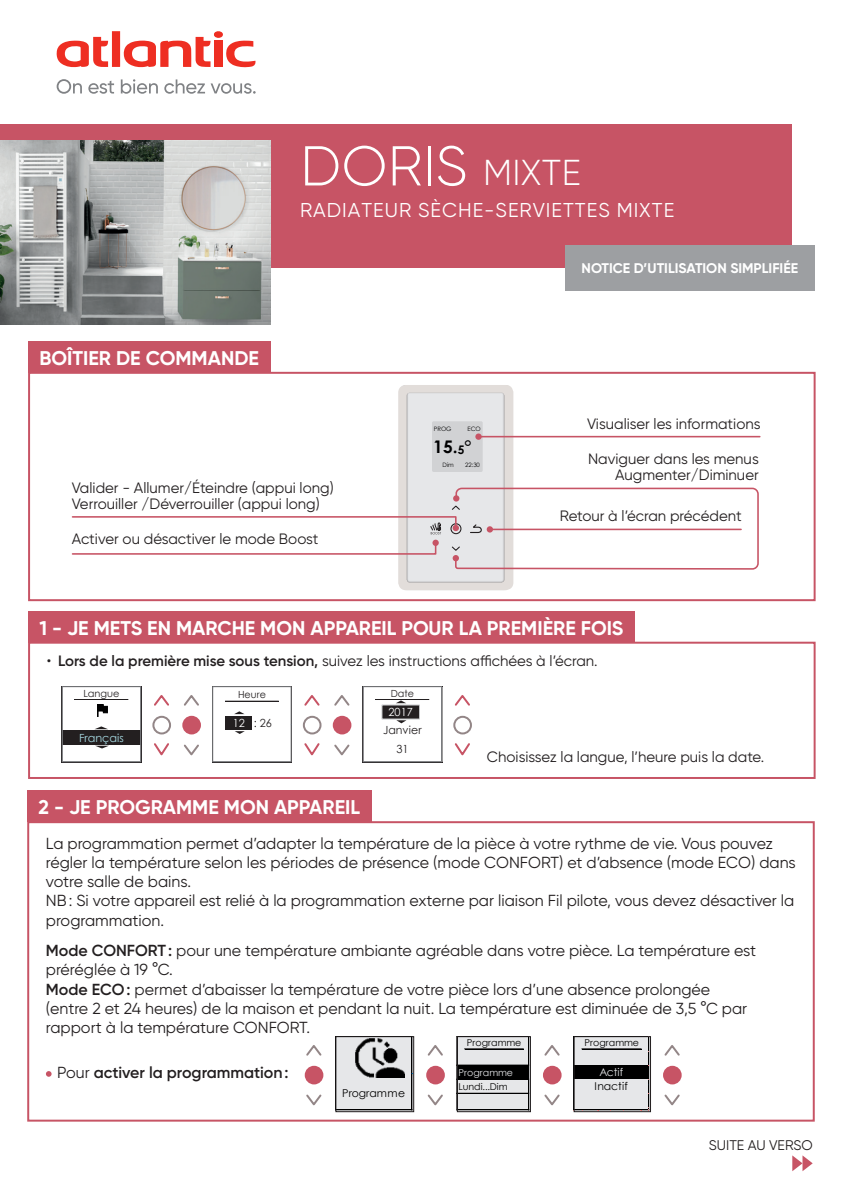
<style>
.page{position:relative;width:842px;height:1191px;background:#fff}
.page>*{position:absolute;margin:0;border:0;box-sizing:border-box;transform-origin:0 0}
.t1{font:300 56px "Gilroy";letter-spacing:.01em;color:#fff}
.t2{font:20px "Gilroy";letter-spacing:.05em;color:#fff}
.t3{font:700 19.8px "Gilroy";color:#fff}
.t4{font:700 17.4px "Century Gothic";color:#000001}
.t5{font:16px/19.2px "Gilroy";color:#231f20}
.t6{font:600 16px "Gilroy";color:#231f20}
.t7{font:15px/16px "Gilroy";color:#231f20}
.t8{font:700 14px "Gilroy";color:#fff}
.t9{font:14px "Gilroy";color:#231f20}
.t10{font:11.2px/18.2px "Century Gothic";letter-spacing:-.005em;color:#231f20;text-align:center}
.t11{font:11.2px "Century Gothic";letter-spacing:-.01em;color:#a8dbe4}
.t12{font:11.2px "Century Gothic";color:#fff}
.t13{font:10.8px "Century Gothic";letter-spacing:.005em;color:#000001}
.t14{font:10.8px "Century Gothic";letter-spacing:.005em;color:#fff}
.t15{font:9.8px "Century Gothic";color:#231f20}
.t16{font:9.4px "Century Gothic";color:#000001}
.t17{font:9.4px "Century Gothic";letter-spacing:.005em;color:#fff}
.t18{font:6px "Century Gothic";letter-spacing:-.005em;color:#000001}
.s1{font-size:36px}
.s2{font-size:11.8px}
.s3{font-weight:600}
.s4{color:#fff}
.s5{font-weight:400}
</style>
<div class="page">
<div style="left:0;top:124px;width:792px;height:144px;background:#c75465"></div>
<div style="left:565px;top:245px;width:250px;height:45px;background:#9d9fa2"></div>
<svg style="left:792px;top:1155px;width:21px;height:16px"></svg>
<div style="left:28px;top:641px;width:788px;height:138px;border:2px solid #c75465"></div>
<div style="left:28px;top:341px;width:242px;height:31px;background:#c75465"></div>
<div style="left:28px;top:611px;width:607px;height:31px;background:#c75465"></div>
<div style="left:62px;top:730px;width:79px;height:15px;background:#231f20"></div>
<hr style="left:141px;top:686px;width:1px;height:76px;background:#231f20">
<hr style="left:75px;top:699px;width:53px;height:1px;background:#231f20">
<hr style="left:62px;top:762px;width:79px;height:1px;background:#231f20">
<svg style="left:95px;top:726px;width:13px;height:3px"></svg>
<svg style="left:95px;top:745px;width:14px;height:3px"></svg>
<svg style="left:97px;top:705px;width:11px;height:11px"></svg>
<svg style="left:141px;top:730px;width:1px;height:15px"></svg>
<div style="left:62px;top:686px;width:79px;height:76px;border:1px solid #808285"></div>
<svg style="left:154px;top:695px;width:15px;height:11px"></svg>
<svg style="left:154px;top:743px;width:15px;height:13px"></svg>
<div style="left:152px;top:716px;width:19px;height:18px;border:2px solid #938687;border-radius:50%"></div>
<svg style="left:184px;top:695px;width:15px;height:11px"></svg>
<svg style="left:184px;top:744px;width:15px;height:12px"></svg>
<div style="left:182px;top:716px;width:19px;height:18px;background:#c75465;border-radius:50%"></div>
<div style="left:225px;top:715px;width:27px;height:15px;background:#231f20"></div>
<hr style="left:225px;top:701px;width:53px;height:1px;background:#231f20">
<hr style="left:212px;top:762px;width:80px;height:1px;background:#231f20">
<svg style="left:234px;top:711px;width:10px;height:3px"></svg>
<svg style="left:235px;top:731px;width:10px;height:3px"></svg>
<div style="left:212px;top:686px;width:80px;height:76px;border:1px solid #808285"></div>
<svg style="left:304px;top:695px;width:16px;height:11px"></svg>
<svg style="left:304px;top:743px;width:16px;height:13px"></svg>
<div style="left:303px;top:716px;width:18px;height:18px;border:2px solid #938687;border-radius:50%"></div>
<svg style="left:334px;top:695px;width:16px;height:11px"></svg>
<svg style="left:334px;top:744px;width:16px;height:12px"></svg>
<div style="left:333px;top:716px;width:18px;height:18px;background:#c75465;border-radius:50%"></div>
<hr style="left:363px;top:762px;width:79px;height:1px;background:#231f20">
<hr style="left:442px;top:686px;width:1px;height:76px;background:#231f20">
<hr style="left:376px;top:699px;width:53px;height:1px;background:#231f20">
<svg style="left:396px;top:700px;width:10px;height:3px"></svg>
<svg style="left:396px;top:720px;width:10px;height:3px"></svg>
<div style="left:382px;top:705px;width:37px;height:14px;background:#231f20"></div>
<div style="left:363px;top:686px;width:79px;height:76px;border:1px solid #808285"></div>
<svg style="left:455px;top:695px;width:15px;height:11px"></svg>
<svg style="left:454px;top:743px;width:16px;height:13px"></svg>
<div style="left:453px;top:716px;width:19px;height:18px;border:2px solid #938687;border-radius:50%"></div>
<div style="left:28px;top:372px;width:788px;height:229px;border:2px solid #c75465"></div>
<svg style="left:71px;top:385px;width:689px;height:205px"></svg>
<div style="left:432px;top:539px;width:7px;height:7px;background:#c75465;border-radius:50%"></div>
<div style="left:27px;top:821px;width:788px;height:300px;border:2px solid #c75465"></div>
<div style="left:27px;top:790px;width:344px;height:31px;background:#c75465"></div>
<svg style="left:46px;top:1071px;width:6px;height:5px"></svg>
<svg style="left:306px;top:1045px;width:16px;height:11px"></svg>
<svg style="left:306px;top:1094px;width:16px;height:12px"></svg>
<div style="left:305px;top:1065px;width:18px;height:19px;background:#c75465;border-radius:50%"></div>
<div style="left:336px;top:1036px;width:76px;height:74px;background:#e6e7e9"></div>
<hr style="left:411px;top:1036px;width:1px;height:74px;background:#000001">
<hr style="left:336px;top:1109px;width:76px;height:1px;background:#000001">
<img style="left:355px;top:1038px;width:49px;height:39px">
<div style="left:335px;top:1036px;width:79px;height:76px;border:1px solid #231f20"></div>
<svg style="left:427px;top:1045px;width:16px;height:11px"></svg>
<svg style="left:427px;top:1094px;width:16px;height:12px"></svg>
<div style="left:426px;top:1065px;width:19px;height:19px;background:#c75465;border-radius:50%"></div>
<div style="left:457px;top:1036px;width:73px;height:75px;background:#e6e7e9"></div>
<div style="left:457px;top:1065px;width:72px;height:14px;background:#000001"></div>
<hr style="left:457px;top:1107px;width:72px;height:3px;background:#fff">
<hr style="left:528px;top:1036px;width:1px;height:74px;background:#000001">
<hr style="left:465px;top:1048px;width:58px;height:1px;background:#000001">
<hr style="left:457px;top:1064px;width:72px;height:1px;background:#000001">
<hr style="left:457px;top:1079px;width:72px;height:1px;background:#000001">
<hr style="left:457px;top:1093px;width:72px;height:1px;background:#000001">
<hr style="left:457px;top:1109px;width:72px;height:1px;background:#000001">
<div style="left:457px;top:1036px;width:74px;height:76px;border:1px solid #231f20"></div>
<svg style="left:544px;top:1045px;width:16px;height:11px"></svg>
<svg style="left:544px;top:1094px;width:16px;height:12px"></svg>
<div style="left:543px;top:1065px;width:19px;height:19px;background:#c75465;border-radius:50%"></div>
<div style="left:574px;top:1036px;width:75px;height:29px;background:#e6e7e9"></div>
<div style="left:574px;top:1065px;width:75px;height:14px;background:#000001"></div>
<div style="left:574px;top:1079px;width:75px;height:31px;background:#e6e7e9"></div>
<hr style="left:574px;top:1109px;width:75px;height:1px;background:#000001">
<hr style="left:648px;top:1036px;width:1px;height:74px;background:#000001">
<hr style="left:582px;top:1048px;width:59px;height:1px;background:#000001">
<div style="left:574px;top:1036px;width:77px;height:76px;border:1px solid #231f20"></div>
<svg style="left:664px;top:1045px;width:16px;height:11px"></svg>
<svg style="left:664px;top:1094px;width:16px;height:12px"></svg>
<div style="left:663px;top:1065px;width:19px;height:19px;background:#c75465;border-radius:50%"></div>
<img style="left:0;top:141px;width:270px;height:184px">
<svg style="left:57px;top:79px;width:25px;height:15px"></svg>
<svg style="left:88px;top:81px;width:26px;height:13px"></svg>
<svg style="left:121px;top:79px;width:37px;height:15px"></svg>
<svg style="left:164px;top:79px;width:41px;height:15px"></svg>
<svg style="left:211px;top:83px;width:45px;height:11px"></svg>
<svg style="left:57px;top:31px;width:199px;height:37px"></svg>
<h1 class="t1" style="left:300px;top:132px;width:282px">DORIS <span class="s1">MIXTE</span></h1>
<p class="t2" style="left:300px;top:198px;width:376px">RADIATEUR SÈCHE-SERVIETTES MIXTE</p>
<p class="t3" style="left:39px;top:345px;width:221px">BOÎTIER DE COMMANDE</p>
<p class="t7" style="left:72px;top:479px;width:263px">Valider - Allumer/Éteindre (appui long)<br>Verrouiller /Déverrouiller (appui long)</p>
<p class="t7" style="left:72px;top:531px;width:248px">Activer ou désactiver le mode Boost</p>
<p class="t8" style="left:582px;top:260px;width:218px">NOTICE D’UTILISATION SIMPLIFIÉE</p>
<p class="t18" style="left:434px;top:425px;width:19px">PROG</p>
<p class="t18" style="left:467px;top:425px;width:15px">ECO</p>
<p class="t7" style="left:587px;top:415px;width:175px">Visualiser les informations</p>
<p class="t4" style="left:433px;top:436px;width:40px">15.<span class="s2">5</span>°</p>
<p class="t18" style="left:443px;top:461px;width:13px">Dim</p>
<p class="t18" style="left:465px;top:461px;width:16px">22:30</p>
<p class="t7" style="left:588px;top:451px;width:172px;text-align:right">Naviguer dans les menus<br>Augmenter/Diminuer</p>
<p class="t7" style="left:560px;top:508px;width:183px">Retour à l’écran précédent</p>
<p class="t3" style="left:39px;top:615px;width:585px">1 - JE METS EN MARCHE MON APPAREIL POUR LA PREMIÈRE FOIS</p>
<p class="t7" style="left:47px;top:653px;width:552px">• <span class="s3">Lors de la première mise sous tension,</span> suivez les instructions affichées à l’écran.</p>
<p class="t15" style="left:83px;top:687px;width:38px">Langue</p>
<p class="t11" style="left:79px;top:731px;width:46px">Français</p>
<p class="t15" style="left:391px;top:687px;width:25px">Date</p>
<p class="t10" style="left:383px;top:721px;width:40px">Janvier<br>31</p>
<p class="t15" style="left:238px;top:688px;width:29px">Heure</p>
<p class="t10" style="left:233px;top:714px;width:41px"><span class="s4">12</span> : 26</p>
<p class="t12" style="left:389px;top:705px;width:26px">2017</p>
<p class="t7" style="left:487px;top:749px;width:279px">Choisissez la langue, l’heure puis la date.</p>
<p class="t3" style="left:39px;top:795px;width:323px">2 - JE PROGRAMME MON APPAREIL</p>
<p class="t5" style="left:46px;top:833px;width:751px">La programmation permet d’adapter la température de la pièce à votre rythme de vie. Vous pouvez régler la température selon les périodes de présence (mode CONFORT) et d’absence (mode ECO) dans votre salle de bains.<br>NB: Si votre appareil est relié à la programmation externe par liaison Fil pilote, vous devez désactiver la programmation.</p>
<p class="t5" style="left:46px;top:940px;width:712px"><span class="s3">Mode CONFORT:</span> pour une température ambiante agréable dans votre pièce. La température est préréglée à 19 °C.<br><span class="s3">Mode ECO:</span> permet d’abaisser la température de votre pièce lors d’une absence prolongée (entre 2 et 24 heures) de la maison et pendant la nuit. La température est diminuée de 3,5 °C par rapport à la température CONFORT.</p>
<p class="t6" style="left:57px;top:1062px;width:233px"><span class="s5">Pour</span> activer la programmation:</p>
<p class="t13" style="left:342px;top:1086px;width:64px">Programme</p>
<p class="t16" style="left:467px;top:1037px;width:56px">Programme</p>
<p class="t16" style="left:584px;top:1037px;width:56px">Programme</p>
<p class="t14" style="left:599px;top:1065px;width:25px">Actif</p>
<p class="t13" style="left:594px;top:1079px;width:35px">Inactif</p>
<p class="t17" style="left:458px;top:1066px;width:56px">Programme</p>
<p class="t16" style="left:458px;top:1080px;width:51px">Lundi...Dim</p>
<p class="t9" style="left:709px;top:1136px;width:105px">SUITE AU VERSO</p>
</div>
